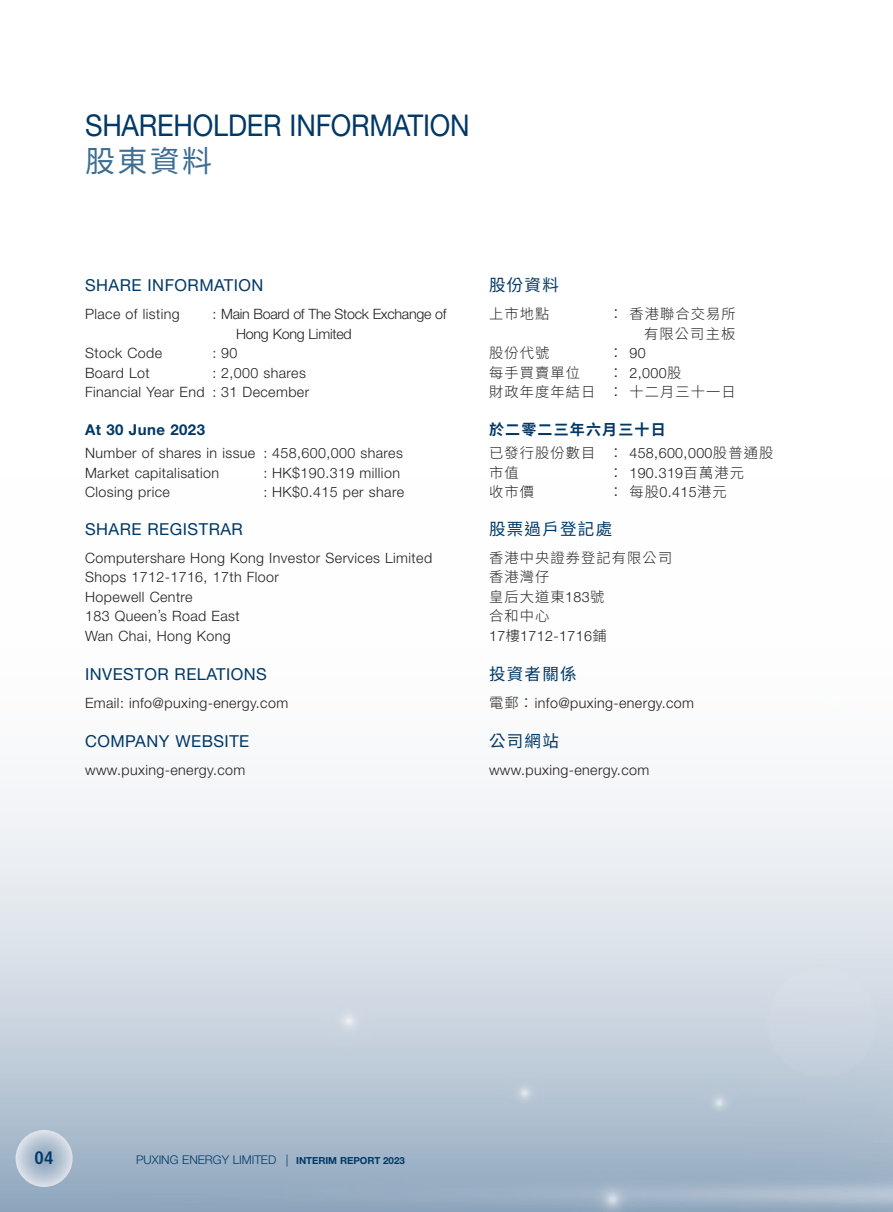
<style>
.page{position:relative;width:893px;height:1212px;background:#fff}
.page>*{position:absolute;margin:0;border:0;box-sizing:border-box;transform-origin:0 0}
.t1{font:30px "Helvetica Neue LT Std";letter-spacing:-.005em;color:#003866;scale:.9 1}
.t2{font:30px "Source Han Sans TC";color:#3d6e92}
.t3{font:700 condensed 18px "Frutiger LT Std";color:#003866}
.Heading_1{font:16.5px "Helvetica Neue LT Std";letter-spacing:.03em;color:#003866}
.C_Heading_1{font:16.5px "Source Han Sans TC";letter-spacing:.08em;color:#003866}
.Heading_2{font:700 15px "Helvetica Neue LT Std";letter-spacing:.03em;color:#003866}
.C_Heading_2{font:700 15px "Source Han Sans TC";letter-spacing:.08em;color:#003866}
.Body_Text{font:300 14.25px "Helvetica Neue LT Std";letter-spacing:.03em;color:#231f20}
.C_Body_Text{font:300 14.25px "Helvetica Neue LT Std";letter-spacing:.03em;color:#231f20}
.C_Body_Text-2{font:300 14.25px "Source Han Sans TC";letter-spacing:.08em;color:#231f20}
.Body_Text-2{font:300 14.25px "Helvetica Neue LT Std";letter-spacing:-.02em;color:#231f20}
.Body_Text-3{font:300 14.25px "Helvetica Neue LT Std";letter-spacing:-.015em;color:#231f20}
.t4{font:300 12px "Helvetica Neue LT Std";color:#003866}
.s1{font-family:"Source Han Sans TC"}
.s2{font-family:"Helvetica Neue LT Std"}
.s3{font-weight:700;font-size:9.75px}
</style>
<div class="page">
<svg style="left:16px;top:1130px;width:57px;height:57px;background:#bdc9d7"></svg>
<h1 class="t1" style="left:85px;top:107px;width:429px">SHAREHOLDER INFORMATION</h1>
<h1 class="t2" style="left:85px;top:144px;width:129px">股東資料</h1>
<p class="Heading_1" style="left:85px;top:275px;width:180px">SHARE INFORMATION</p>
<p class="Body_Text" style="left:85px;top:305px;width:96px">Place of listing</p>
<p class="Body_Text-2" style="left:213px;top:305px;width:235px">: Main Board of The Stock Exchange of</p>
<p class="Body_Text-3" style="left:236px;top:325px;width:117px">Hong Kong Limited</p>
<p class="Body_Text" style="left:85px;top:344px;width:79px">Stock Code</p>
<p class="Body_Text" style="left:213px;top:344px;width:26px">: 90</p>
<p class="Body_Text" style="left:85px;top:364px;width:66px">Board Lot</p>
<p class="Body_Text" style="left:213px;top:364px;width:95px">: 2,000 shares</p>
<p class="Body_Text" style="left:85px;top:383px;width:121px">Financial Year End</p>
<p class="Body_Text" style="left:213px;top:383px;width:98px">: 31 December</p>
<p class="Heading_2" style="left:85px;top:420px;width:121px">At 30 June 2023</p>
<p class="Body_Text" style="left:85px;top:445px;width:172px">Number of shares in issue</p>
<p class="Body_Text" style="left:264px;top:445px;width:141px">: 458,600,000 shares</p>
<p class="Body_Text" style="left:85px;top:464px;width:136px">Market capitalisation</p>
<p class="Body_Text" style="left:264px;top:464px;width:138px">: HK$190.319 million</p>
<p class="Body_Text" style="left:85px;top:484px;width:86px">Closing price</p>
<p class="Body_Text" style="left:264px;top:484px;width:142px">: HK$0.415 per share</p>
<p class="Heading_1" style="left:85px;top:519px;width:159px">SHARE REGISTRAR</p>
<p class="Body_Text" style="left:85px;top:549px;width:349px">Computershare Hong Kong Investor Services Limited</p>
<p class="Body_Text" style="left:85px;top:568px;width:195px">Shops 1712-1716, 17th Floor</p>
<p class="Body_Text" style="left:85px;top:588px;width:109px">Hopewell Centre</p>
<p class="Body_Text" style="left:85px;top:607px;width:156px">183 Queen’s Road East</p>
<p class="Body_Text" style="left:85px;top:627px;width:147px">Wan Chai, Hong Kong</p>
<p class="Heading_1" style="left:85px;top:664px;width:183px">INVESTOR RELATIONS</p>
<p class="Body_Text" style="left:85px;top:694px;width:205px">Email: info@puxing-energy.com</p>
<p class="Heading_1" style="left:85px;top:731px;width:166px">COMPANY WEBSITE</p>
<p class="Body_Text" style="left:85px;top:761px;width:162px">www.puxing-energy.com</p>
<p class="C_Heading_1" style="left:489px;top:276px;width:71px">股份資料</p>
<p class="C_Body_Text-2" style="left:489px;top:306px;width:62px">上市地點</p>
<p class="C_Body_Text-2" style="left:609px;top:306px;width:128px">：香港聯合交易所</p>
<p class="C_Body_Text-2" style="left:644px;top:325px;width:93px">有限公司主板</p>
<p class="C_Body_Text-2" style="left:489px;top:345px;width:62px">股份代號</p>
<p class="C_Body_Text" style="left:609px;top:344px;width:38px"><span class="s1">：</span> 90</p>
<p class="C_Body_Text-2" style="left:489px;top:364px;width:93px">每手買賣單位</p>
<p class="C_Body_Text" style="left:609px;top:364px;width:74px"><span class="s1">：</span> 2,000<span class="s1">股</span></p>
<p class="C_Body_Text-2" style="left:489px;top:384px;width:108px">財政年度年結日</p>
<p class="C_Body_Text-2" style="left:609px;top:384px;width:128px">：十二月三十一日</p>
<p class="C_Heading_2" style="left:489px;top:421px;width:178px">於二零二三年六月三十日</p>
<p class="C_Body_Text-2" style="left:489px;top:445px;width:108px">已發行股份數目</p>
<p class="C_Body_Text" style="left:609px;top:445px;width:166px"><span class="s1">：</span> 458,600,000<span class="s1">股普通股</span></p>
<p class="C_Body_Text-2" style="left:489px;top:465px;width:31px">市值</p>
<p class="C_Body_Text" style="left:609px;top:464px;width:137px"><span class="s1">：</span> 190.319<span class="s1">百萬港元</span></p>
<p class="C_Body_Text-2" style="left:489px;top:484px;width:46px">收市價</p>
<p class="C_Body_Text-2" style="left:609px;top:484px;width:119px">：每股<span class="s2">0.415</span>港元</p>
<p class="C_Heading_1" style="left:489px;top:519px;width:125px">股票過戶登記處</p>
<p class="C_Body_Text-2" style="left:489px;top:549px;width:185px">香港中央證券登記有限公司</p>
<p class="C_Body_Text-2" style="left:489px;top:569px;width:62px">香港灣仔</p>
<p class="C_Body_Text-2" style="left:489px;top:588px;width:117px">皇后大道東<span class="s2">183</span>號</p>
<p class="C_Body_Text-2" style="left:489px;top:608px;width:62px">合和中心</p>
<p class="C_Body_Text" style="left:489px;top:627px;width:119px">17<span class="s1">樓</span>1712-1716<span class="s1">鋪</span></p>
<p class="C_Heading_1" style="left:489px;top:664px;width:89px">投資者關係</p>
<p class="C_Body_Text" style="left:489px;top:694px;width:206px"><span class="s1">電郵：</span> info@puxing-energy.com</p>
<p class="C_Heading_1" style="left:489px;top:731px;width:71px">公司網站</p>
<p class="C_Body_Text" style="left:489px;top:761px;width:162px">www.puxing-energy.com</p>
<p class="t3" style="left:35px;top:1147px;width:20px">04</p>
<p class="t4" style="left:136px;top:1153px;width:270px">PUXING ENERGY LIMITED | <span class="s3">INTERIM REPORT 2023</span></p>
</div>
